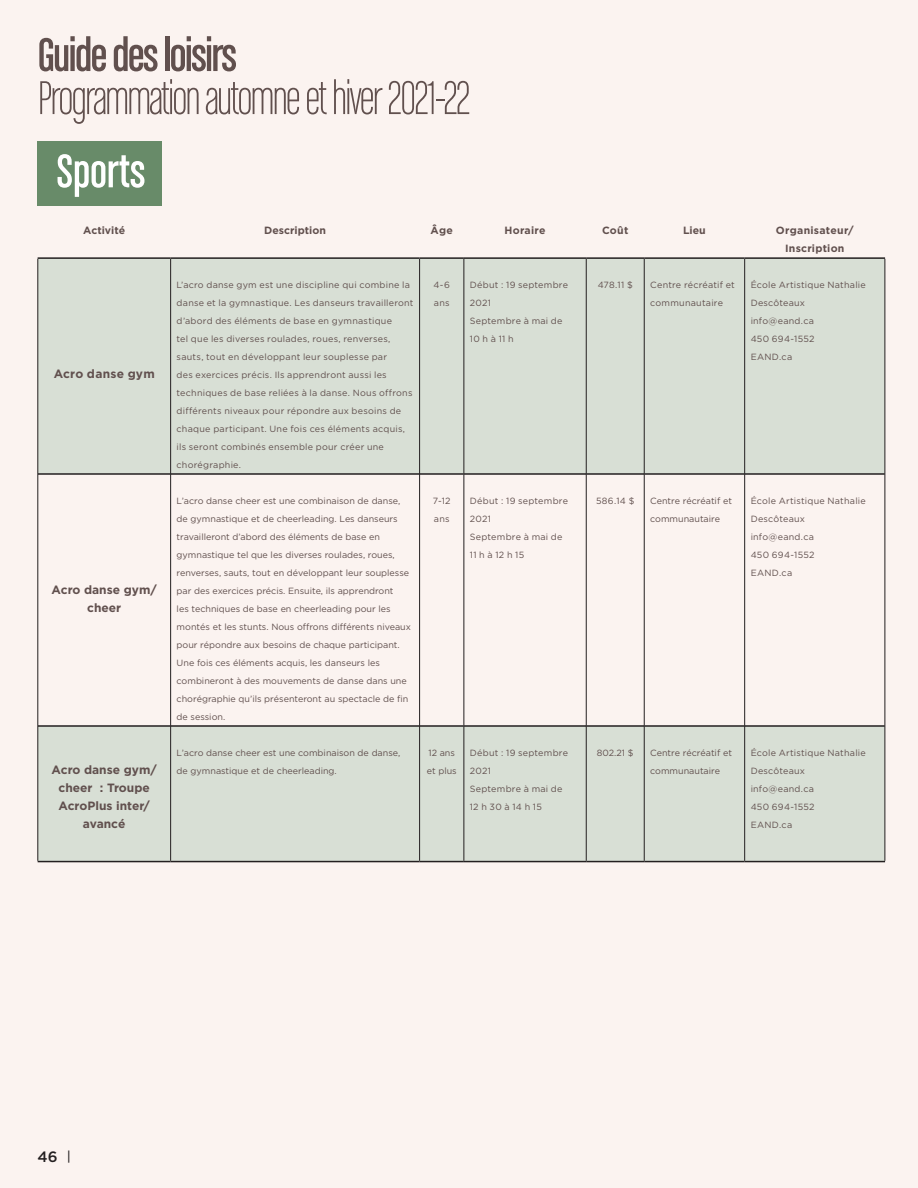
<style>
.page{position:relative;width:918px;height:1188px;background:#fbf3f0}
.page>*{position:absolute;margin:0;border:0;box-sizing:border-box;transform-origin:0 0}
.t1{font:50.4px "Chalet Comprime Milan Sixty";letter-spacing:-.03em;color:#61504e}
.t2{font:50.4px "Chalet Comprime Cologne Sixty";letter-spacing:-.03em;color:#61504e}
.t3{font:50.4px "Chalet Comprime Cologne Sixty";color:#fff}
.t4{font:500 15px "Gotham HTF";color:#231f20}
.t5{font:700 12px/18px "Gotham";color:#61504e;text-align:center}
.t6{font:700 10.5px/18px "Gotham";letter-spacing:.02em;color:#61504e;text-align:center}
.t7{font:700 10.5px "Gotham";color:#61504e}
.t8{font:9px/18px "Gotham";letter-spacing:.01em;color:#61504e}
.t9{font:9px/18px "Gotham";letter-spacing:.03em;color:#61504e}
.s1{font-size:13.2px}
</style>
<div class="page">
<div style="left:38px;top:141px;width:124px;height:65px;background:#688b69"></div>
<svg style="left:39px;top:259px;width:846px;height:602px;fill:#d8dfd5"></svg>
<hr style="left:38px;top:257px;width:133px;height:2px;background:#231f20">
<hr style="left:171px;top:257px;width:249px;height:2px;background:#231f20">
<hr style="left:420px;top:257px;width:44px;height:2px;background:#231f20">
<hr style="left:464px;top:257px;width:122px;height:2px;background:#231f20">
<hr style="left:586px;top:257px;width:58px;height:2px;background:#231f20">
<hr style="left:644px;top:257px;width:101px;height:2px;background:#231f20">
<hr style="left:745px;top:257px;width:140px;height:2px;background:#231f20">
<hr style="left:38px;top:473px;width:132px;height:2px;background:#231f20">
<hr style="left:171px;top:473px;width:248px;height:2px;background:#231f20">
<hr style="left:420px;top:473px;width:44px;height:2px;background:#231f20">
<hr style="left:464px;top:473px;width:122px;height:2px;background:#231f20">
<hr style="left:586px;top:473px;width:58px;height:2px;background:#231f20">
<hr style="left:644px;top:473px;width:100px;height:2px;background:#231f20">
<hr style="left:745px;top:473px;width:140px;height:2px;background:#231f20">
<hr style="left:38px;top:725px;width:132px;height:2px;background:#231f20">
<hr style="left:171px;top:725px;width:248px;height:2px;background:#231f20">
<hr style="left:420px;top:725px;width:44px;height:2px;background:#231f20">
<hr style="left:464px;top:725px;width:122px;height:2px;background:#231f20">
<hr style="left:586px;top:725px;width:58px;height:2px;background:#231f20">
<hr style="left:644px;top:725px;width:100px;height:2px;background:#231f20">
<hr style="left:745px;top:725px;width:140px;height:2px;background:#231f20">
<hr style="left:38px;top:861px;width:133px;height:1px;background:#231f20">
<hr style="left:171px;top:861px;width:249px;height:1px;background:#231f20">
<hr style="left:420px;top:861px;width:44px;height:1px;background:#231f20">
<hr style="left:464px;top:861px;width:122px;height:1px;background:#231f20">
<hr style="left:586px;top:861px;width:58px;height:1px;background:#231f20">
<hr style="left:644px;top:861px;width:101px;height:1px;background:#231f20">
<hr style="left:745px;top:861px;width:140px;height:1px;background:#231f20">
<hr style="left:38px;top:259px;width:1px;height:215px;background:#231f20">
<hr style="left:170px;top:259px;width:1px;height:215px;background:#231f20">
<hr style="left:419px;top:259px;width:1px;height:215px;background:#231f20">
<hr style="left:464px;top:259px;width:1px;height:215px;background:#231f20">
<hr style="left:586px;top:259px;width:1px;height:215px;background:#231f20">
<hr style="left:644px;top:259px;width:1px;height:215px;background:#231f20">
<hr style="left:744px;top:259px;width:1px;height:215px;background:#231f20">
<hr style="left:885px;top:259px;width:1px;height:215px;background:#231f20">
<hr style="left:38px;top:474px;width:1px;height:252px;background:#231f20">
<hr style="left:170px;top:474px;width:1px;height:252px;background:#231f20">
<hr style="left:419px;top:474px;width:1px;height:252px;background:#231f20">
<hr style="left:464px;top:474px;width:1px;height:252px;background:#231f20">
<hr style="left:586px;top:474px;width:1px;height:252px;background:#231f20">
<hr style="left:644px;top:474px;width:1px;height:252px;background:#231f20">
<hr style="left:744px;top:474px;width:1px;height:252px;background:#231f20">
<hr style="left:885px;top:474px;width:1px;height:252px;background:#231f20">
<hr style="left:38px;top:726px;width:1px;height:135px;background:#231f20">
<hr style="left:170px;top:726px;width:1px;height:135px;background:#231f20">
<hr style="left:419px;top:726px;width:1px;height:135px;background:#231f20">
<hr style="left:464px;top:726px;width:1px;height:135px;background:#231f20">
<hr style="left:586px;top:726px;width:1px;height:135px;background:#231f20">
<hr style="left:644px;top:726px;width:1px;height:135px;background:#231f20">
<hr style="left:744px;top:726px;width:1px;height:135px;background:#231f20">
<hr style="left:885px;top:726px;width:1px;height:135px;background:#231f20">
<p class="t2" style="left:38px;top:27px;width:201px">Guide des loisirs</p>
<p class="t1" style="left:38px;top:71px;width:434px">Programmation automne et hiver 2021-22</p>
<p class="t3" style="left:57px;top:143px;width:90px">Sports</p>
<p class="t7" style="left:83px;top:224px;width:43px">Activité</p>
<p class="t7" style="left:264px;top:224px;width:63px">Description</p>
<p class="t6" style="left:431px;top:221px;width:24px">Âge</p>
<p class="t6" style="left:505px;top:221px;width:42px">Horaire</p>
<p class="t6" style="left:602px;top:221px;width:28px">Coût</p>
<p class="t6" style="left:683px;top:221px;width:24px">Lieu</p>
<p class="t6" style="left:776px;top:221px;width:79px">Organisateur/<br>Inscription</p>
<p class="t5" style="left:54px;top:364px;width:103px">Acro danse gym</p>
<p class="t5" style="left:52px;top:580px;width:107px">Acro danse gym/ cheer</p>
<p class="t5" style="left:52px;top:760px;width:107px">Acro danse gym/ cheer : Troupe<br>AcroPlus inter/ avancé</p>
<p class="t8" style="left:177px;top:276px;width:238px">L’acro danse gym est une discipline qui combine la danse et la gymnastique. Les danseurs travailleront d’abord des éléments de base en gymnastique<br>tel que les diverses roulades, roues, renverses, sauts, tout en développant leur souplesse par<br>des exercices précis. Ils apprendront aussi les techniques de base reliées à la danse. Nous offrons différents niveaux pour répondre aux besoins de chaque participant. Une fois ces éléments acquis, ils seront combinés ensemble pour créer une chorégraphie.</p>
<p class="t8" style="left:434px;top:276px;width:18px">4-6 ans</p>
<p class="t9" style="left:470px;top:276px;width:100px">Début : 19 septembre<br>2021</p>
<p class="t9" style="left:470px;top:312px;width:94px">Septembre à mai de<br>10 h à 11 h</p>
<p class="t8" style="left:177px;top:492px;width:236px">L’acro danse cheer est une combinaison de danse, de gymnastique et de cheerleading. Les danseurs travailleront d’abord des éléments de base en gymnastique tel que les diverses roulades, roues, renverses, sauts, tout en développant leur souplesse par des exercices précis. Ensuite, ils apprendront<br>les techniques de base en cheerleading pour les montés et les stunts. Nous offrons différents niveaux pour répondre aux besoins de chaque participant.<br>Une fois ces éléments acquis, les danseurs les combineront à des mouvements de danse dans une chorégraphie qu’ils présenteront au spectacle de fin de session.</p>
<p class="t8" style="left:433px;top:492px;width:19px">7-12 ans</p>
<p class="t9" style="left:470px;top:492px;width:100px">Début : 19 septembre<br>2021</p>
<p class="t9" style="left:470px;top:528px;width:94px">Septembre à mai de<br>11 h à 12 h 15</p>
<p class="t8" style="left:177px;top:744px;width:225px">L’acro danse cheer est une combinaison de danse, de gymnastique et de cheerleading.</p>
<p class="t8" style="left:427px;top:744px;width:32px">12 ans et plus</p>
<p class="t9" style="left:470px;top:744px;width:100px">Début : 19 septembre<br>2021</p>
<p class="t9" style="left:470px;top:780px;width:94px">Septembre à mai de<br>12 h 30 à 14 h 15</p>
<p class="t8" style="left:598px;top:276px;width:37px">478.11 $</p>
<p class="t8" style="left:650px;top:276px;width:86px">Centre récréatif et communautaire</p>
<p class="t8" style="left:751px;top:276px;width:117px">École Artistique Nathalie<br>Descôteaux</p>
<p class="t9" style="left:751px;top:312px;width:65px">info@eand.ca</p>
<p class="t9" style="left:751px;top:330px;width:65px">450 694-1552</p>
<p class="t8" style="left:751px;top:348px;width:43px">EAND.ca</p>
<p class="t8" style="left:596px;top:492px;width:40px">586.14 $</p>
<p class="t8" style="left:650px;top:492px;width:83px">Centre récréatif et communautaire</p>
<p class="t8" style="left:751px;top:492px;width:117px">École Artistique Nathalie<br>Descôteaux</p>
<p class="t9" style="left:751px;top:528px;width:65px">info@eand.ca</p>
<p class="t9" style="left:751px;top:546px;width:65px">450 694-1552</p>
<p class="t8" style="left:751px;top:564px;width:43px">EAND.ca</p>
<p class="t8" style="left:597px;top:744px;width:38px">802.21 $</p>
<p class="t8" style="left:650px;top:744px;width:83px">Centre récréatif et communautaire</p>
<p class="t8" style="left:751px;top:744px;width:117px">École Artistique Nathalie<br>Descôteaux</p>
<p class="t9" style="left:751px;top:780px;width:65px">info@eand.ca</p>
<p class="t9" style="left:751px;top:798px;width:65px">450 694-1552</p>
<p class="t8" style="left:751px;top:816px;width:43px">EAND.ca</p>
<h2 class="t4" style="left:38px;top:1148px;width:34px">46 <span class="s1">|</span></h2>
</div>
